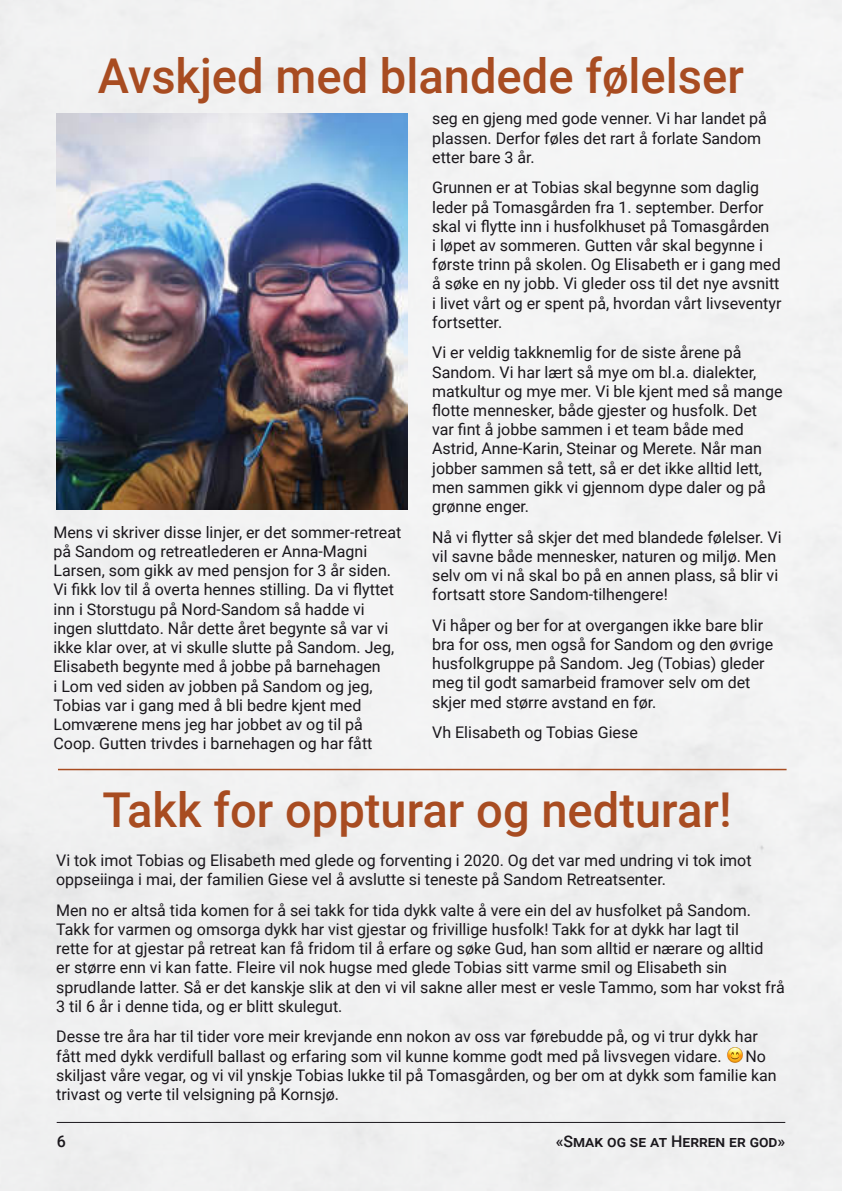
<style>
.page{position:relative;width:842px;height:1191px;background:#f1f2f2}
.page>*{position:absolute;margin:0;border:0;box-sizing:border-box;transform-origin:0 0}
.t1{font:500 48px "Roboto";color:#a84c21}
.t2{font:16px/19.2px "Roboto";color:#1a171c}
.t3{font:500 16px "Roboto";color:#1a171c}
</style>
<div class="page">
<hr style="left:57px;top:1122px;width:728px;height:1px;background:#1a171c">
<img style="left:57px;top:113px;width:351px;height:397px">
<hr style="left:58px;top:769px;width:728px;height:1px;background:#a84c21">
<svg style="left:725px;top:1045px;width:19px;height:19px"></svg>
<h1 class="t1" style="left:98px;top:56px;width:647px">Avskjed med blandede følelser</h1>
<p class="t2" style="left:53px;top:523px;width:349px">Mens vi skriver disse linjer, er det sommer-retreat på Sandom og retreatlederen er Anna-Magni Larsen, som gikk av med pensjon for 3 år siden.<br>Vi fikk lov til å overta hennes stilling. Da vi flyttet inn i Storstugu på Nord-Sandom så hadde vi ingen sluttdato. Når dette året begynte så var vi ikke klar over, at vi skulle slutte på Sandom. Jeg, Elisabeth begynte med å jobbe på barnehagen<br>i Lom ved siden av jobben på Sandom og jeg, Tobias var i gang med å bli bedre kjent med Lomværene mens jeg har jobbet av og til på Coop. Gutten trivdes i barnehagen og har fått</p>
<p class="t2" style="left:432px;top:110px;width:336px">seg en gjeng med gode venner. Vi har landet på plassen. Derfor føles det rart å forlate Sandom etter bare 3 år.</p>
<p class="t2" style="left:432px;top:179px;width:351px">Grunnen er at Tobias skal begynne som daglig leder på Tomasgården fra 1. september. Derfor skal vi flytte inn i husfolkhuset på Tomasgården<br>i løpet av sommeren. Gutten vår skal begynne i første trinn på skolen. Og Elisabeth er i gang med å søke en ny jobb. Vi gleder oss til det nye avsnitt i livet vårt og er spent på, hvordan vårt livseventyr fortsetter.</p>
<p class="t2" style="left:432px;top:344px;width:352px">Vi er veldig takknemlig for de siste årene på Sandom. Vi har lært så mye om bl.a. dialekter, matkultur og mye mer. Vi ble kjent med så mange flotte mennesker, både gjester og husfolk. Det var fint å jobbe sammen i et team både med Astrid, Anne-Karin, Steinar og Merete. Når man jobber sammen så tett, så er det ikke alltid lett, men sammen gikk vi gjennom dype daler og på grønne enger.</p>
<p class="t2" style="left:432px;top:527px;width:351px">Nå vi flytter så skjer det med blandede følelser. Vi vil savne både mennesker, naturen og miljø. Men selv om vi nå skal bo på en annen plass, så blir vi fortsatt store Sandom-tilhengere!</p>
<p class="t2" style="left:432px;top:616px;width:342px">Vi håper og ber for at overgangen ikke bare blir bra for oss, men også for Sandom og den øvrige husfolkgruppe på Sandom. Jeg (Tobias) gleder meg til godt samarbeid framover selv om det skjer med større avstand en før.</p>
<p class="t2" style="left:432px;top:724px;width:207px">Vh Elisabeth og Tobias Giese</p>
<h1 class="t1" style="left:102px;top:789px;width:631px">Takk for oppturar og nedturar!</h1>
<p class="t2" style="left:56px;top:852px;width:697px">Vi tok imot Tobias og Elisabeth med glede og forventing i 2020. Og det var med undring vi tok imot oppseiinga i mai, der familien Giese vel å avslutte si teneste på Sandom Retreatsenter.</p>
<p class="t2" style="left:56px;top:901px;width:730px">Men no er altså tida komen for å sei takk for tida dykk valte å vere ein del av husfolket på Sandom.<br>Takk for varmen og omsorga dykk har vist gjestar og frivillige husfolk! Takk for at dykk har lagt til<br>rette for at gjestar på retreat kan få fridom til å erfare og søke Gud, han som alltid er nærare og alltid<br>er større enn vi kan fatte. Fleire vil nok hugse med glede Tobias sitt varme smil og Elisabeth sin sprudlande latter. Så er det kanskje slik at den vi vil sakne aller mest er vesle Tammo, som har vokst frå 3 til 6 år i denne tida, og er blitt skulegut.</p>
<p class="t2" style="left:56px;top:1028px;width:703px">Desse tre åra har til tider vore meir krevjande enn nokon av oss var førebudde på, og vi trur dykk har fått med dykk verdifull ballast og erfaring som vil kunne komme godt med på livsvegen vidare.</p>
<p class="t2" style="left:56px;top:1047px;width:722px;text-indent:689px">No skiljast våre vegar, og vi vil ynskje Tobias lukke til på Tomasgården, og ber om at dykk som familie kan trivast og verte til velsigning på Kornsjø.</p>
<p class="t3" style="left:57px;top:1134px;width:11px">6</p>
<p class="t3" style="left:556px;top:1134px;width:231px">«Smak og se at Herren er god»</p>
</div>
